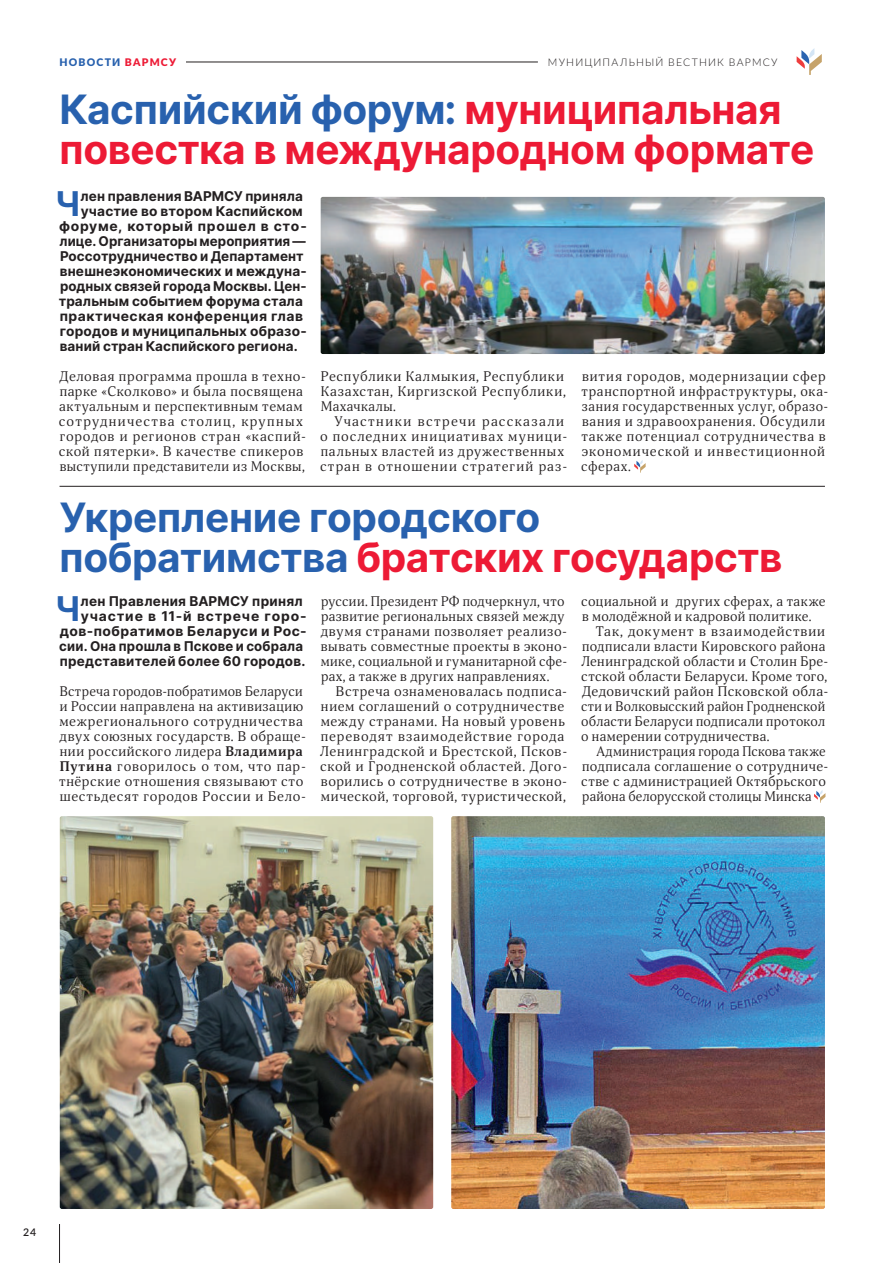
<style>
.page{position:relative;width:893px;height:1263px;background:#fff}
.page>*{position:absolute;margin:0;border:0;box-sizing:border-box;transform-origin:0 0}
.t1{font:700 40.5px/40.5px "Inter";letter-spacing:-.01em;color:#ed1a35}
.t2{font:700 40.5px/40.5px "Inter";letter-spacing:-.01em;color:#2861ae}
.t3{font:700 34.2px "Inter";color:#2861ae}
.t4{font:13.5px/15px "Orbi";letter-spacing:.04em;color:#231f20}
.t5{font:700 13.5px "Inter";letter-spacing:.015em;color:#231f20}
.t6{font:13.5px/15px "Orbi";letter-spacing:.08em;color:#231f20}
.t7{font:700 13.5px "Inter";letter-spacing:.035em;color:#231f20}
.t8{font:700 13.5px "Inter";letter-spacing:.05em;color:#231f20}
.t9{font:700 13.5px "Inter";letter-spacing:.06em;color:#231f20}
.t10{font:300 10.5px "Lato";letter-spacing:.11em;color:#231f20}
.t11{font:900 10.5px "Lato";letter-spacing:.11em;color:#2861ae}
.t12{font:600 10.5px "Lato";color:#231f20}
.s1{color:#ed1a35}
.s2{color:#2861ae}
.s3{font-weight:700}
</style>
<div class="page">
<svg style="left:635px;top:460px;width:11px;height:13px"></svg>
<svg style="left:814px;top:790px;width:11px;height:13px"></svg>
<img style="left:321px;top:197px;width:504px;height:157px">
<img style="left:60px;top:816px;width:373px;height:393px">
<img style="left:451px;top:816px;width:374px;height:393px">
<hr style="left:60px;top:486px;width:765px;height:1px;background:#231f20">
<hr style="left:60px;top:62px;width:478px;height:1px;background:#231f20">
<svg style="left:797px;top:48px;width:25px;height:27px"></svg>
<hr style="left:59px;top:1224px;width:1px;height:39px;background:#231f20">
<div style="left:60px;top:51px;width:126px;height:30px;background:#fff"></div>
<p class="t11" style="left:60px;top:54px;width:118px">НОВОСТИ <span class="s1">ВАРМСУ</span></p>
<p class="t10" style="left:548px;top:55px;width:231px">МУНИЦИПАЛЬНЫЙ ВЕСТНИК ВАРМСУ</p>
<h1 class="t1" style="left:60px;top:88px;width:756px"><span class="s2">Каспийский форум:</span> муниципальная повестка в международном формате</h1>
<h2 class="t3" style="left:55px;top:179px;width:28px">Ч</h2>
<p class="t5" style="left:81px;top:186px;width:224px">лен правления ВАРМСУ приняла</p>
<p class="t5" style="left:81px;top:201px;width:224px">участие во втором Каспийском</p>
<p class="t8" style="left:59px;top:216px;width:249px">форуме, который прошел в сто-</p>
<p class="t5" style="left:60px;top:231px;width:248px">лице. Организаторы мероприятия —</p>
<p class="t5" style="left:60px;top:246px;width:245px">Россотрудничество и Департамент</p>
<p class="t5" style="left:60px;top:261px;width:249px">внешнеэкономических и междуна-</p>
<p class="t5" style="left:60px;top:276px;width:248px">родных связей города Москвы. Цен-</p>
<p class="t5" style="left:59px;top:291px;width:246px">тральным событием форума стала</p>
<p class="t7" style="left:60px;top:306px;width:245px">практическая конференция глав</p>
<p class="t5" style="left:60px;top:321px;width:249px">городов и муниципальных образо-</p>
<p class="t5" style="left:60px;top:336px;width:240px">ваний стран Каспийского региона.</p>
<p class="t4" style="left:59px;top:369px;width:248px">Деловая программа прошла в техно&shy;парке «Сколково» и была посвящена актуальным и перспективным темам сотрудничества столиц, крупных городов и регионов стран «каспий&shy;ской пятерки». В качестве спикеров выступили представители из Москвы,</p>
<p class="t4" style="left:321px;top:369px;width:247px">Республики Калмыкия, Республики<br>Казахстан, Киргизской Республики,<br>Махачкалы.</p>
<p class="t6" style="left:320px;top:414px;width:249px;text-indent:15px">Участники встречи рассказали о последних инициативах муници&shy;пальных властей из дружественных стран в отношении стратегий раз-</p>
<p class="t4" style="left:581px;top:369px;width:248px">вития городов, модернизации сфер транспортной инфраструктуры, ока&shy;зания государственных услуг, образо&shy;вания и здравоохранения. Обсудили также потенциал сотрудничества в экономической и инвестиционной сферах.</p>
<h1 class="t2" style="left:60px;top:496px;width:724px">Укрепление городского побратимства <span class="s1">братских государств</span></h1>
<h2 class="t3" style="left:55px;top:584px;width:28px">Ч</h2>
<p class="t5" style="left:81px;top:591px;width:224px">лен Правления ВАРМСУ принял</p>
<p class="t9" style="left:81px;top:606px;width:228px">участие в 11-й встрече горо-</p>
<p class="t7" style="left:60px;top:621px;width:248px">дов-побратимов Беларуси и Рос-</p>
<p class="t5" style="left:59px;top:636px;width:245px">сии. Она прошла в Пскове и собрала</p>
<p class="t5" style="left:60px;top:651px;width:247px">представителей более 60 городов.</p>
<p class="t4" style="left:59px;top:684px;width:248px">Встреча городов-побратимов Беларуси и России направлена на активизацию межрегионального сотрудничества двух союзных государств. В обраще&shy;нии российского лидера <span class="s3">Владимира Путина</span> говорилось о том, что пар&shy;тнёрские отношения связывают сто шестьдесят городов России и Бело-</p>
<p class="t4" style="left:321px;top:594px;width:248px">руссии. Президент РФ подчеркнул, что развитие региональных связей между двумя странами позволяет реализо&shy;вывать совместные проекты в эконо&shy;мике, социальной и гуманитарной сфе&shy;рах, а также в других направлениях.</p>
<p class="t4" style="left:320px;top:684px;width:249px;text-indent:16px">Встреча ознаменовалась подписа&shy;нием соглашений о сотрудничестве между странами. На новый уровень переводят взаимодействие города Ленинградской и Брестской, Псков&shy;ской и Гродненской областей. Дого&shy;ворились о сотрудничестве в эконо&shy;мической, торговой, туристической,</p>
<p class="t4" style="left:581px;top:594px;width:246px">социальной и других сферах, а также в молодёжной и кадровой политике.</p>
<p class="t4" style="left:581px;top:624px;width:249px;text-indent:15px">Так, документ в взаимодействии подписали власти Кировского района Ленинградской области и Столин Бре&shy;стской области Беларуси. Кроме того, Дедовичский район Псковской обла&shy;сти и Волковысский район Гродненской области Беларуси подписали протокол о намерении сотрудничества.</p>
<p class="t4" style="left:581px;top:744px;width:248px;text-indent:15px">Администрация города Пскова также подписала соглашение о сотрудниче&shy;стве с администрацией Октябрьского района белорусской столицы Минска</p>
<p class="t12" style="left:23px;top:1225px;width:15px">24</p>
</div>
